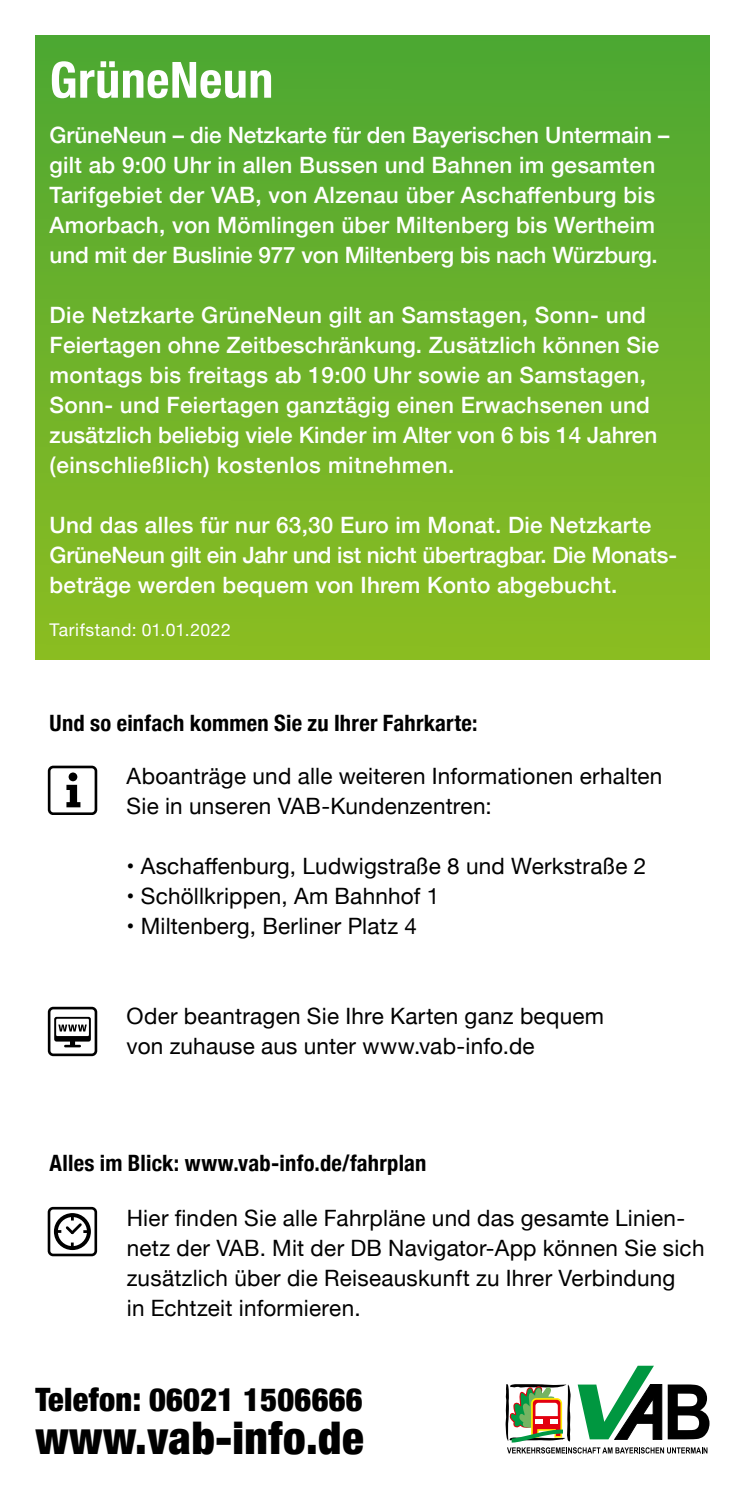
<style>
.page{position:relative;width:745px;height:1489px;background:#fff}
.page>*{position:absolute;margin:0;border:0;box-sizing:border-box;transform-origin:0 0}
.t1{font:700 condensed 50px "Helvetica Neue";letter-spacing:.01em;color:#fff}
.t2{font:900 condensed 45px "Helvetica Neue";letter-spacing:.01em;color:#000}
.t3{font:900 condensed 32.25px "Helvetica Neue";letter-spacing:.01em;color:#000}
.t4{font:500 22.5px/30px "Helvetica Neue";letter-spacing:.01em;color:#fff}
.t5{font:22.5px/30px "Helvetica Neue";letter-spacing:.01em;color:#000}
.t6{font:700 condensed 22.5px "Helvetica Neue";letter-spacing:.01em;color:#000}
.t7{font:17.5px "Helvetica Neue";letter-spacing:.03em;color:#fff}
</style>
<div class="page">
<div style="left:35px;top:35px;width:674px;height:624px;background:linear-gradient(to bottom,#4da733,#8cbd22)"></div>
<svg style="left:505px;top:1365px;width:204px;height:88px"></svg>
<div style="left:48px;top:765px;width:49px;height:49px;border:3px solid #000;border-radius:4px"></div>
<svg style="left:66px;top:772px;width:14px;height:35px"></svg>
<div style="left:48px;top:1006px;width:49px;height:49px;border:3px solid #000;border-radius:4px"></div>
<hr style="left:65px;top:1044px;width:15px;height:3px;background:#000">
<svg style="left:54px;top:1016px;width:37px;height:29px"></svg>
<div style="left:48px;top:1206px;width:49px;height:50px;border:3px solid #000;border-radius:4px"></div>
<svg style="left:56px;top:1214px;width:33px;height:33px"></svg>
<div style="left:54px;top:1212px;width:37px;height:37px;border:4px solid #000;border-radius:50%"></div>
<svg style="left:71px;top:1243px;width:3px;height:4px"></svg>
<svg style="left:56px;top:1214px;width:33px;height:22px"></svg>
<h1 class="t1" style="left:50px;top:38px;width:225px">GrüneNeun</h1>
<p class="t4" style="left:50px;top:118px;width:620px">GrüneNeun – die Netzkarte für den Bayerischen Untermain – gilt ab 9:00 Uhr in allen Bussen und Bahnen im gesamten Tarifgebiet der VAB, von Alzenau über Aschaffenburg bis Amorbach, von Mömlingen über Miltenberg bis Wertheim und mit der Buslinie 977 von Miltenberg bis nach Würzburg.</p>
<p class="t4" style="left:50px;top:298px;width:610px">Die Netzkarte GrüneNeun gilt an Samstagen, Sonn- und Feiertagen ohne Zeitbeschränkung. Zusätzlich können Sie montags bis freitags ab 19:00 Uhr sowie an Samstagen, Sonn- und Feiertagen ganztägig einen Erwachsenen und zusätzlich beliebig viele Kinder im Alter von 6 bis 14 Jahren (einschließlich) kostenlos mitnehmen.</p>
<p class="t4" style="left:50px;top:508px;width:626px">Und das alles für nur 63,30 Euro im Monat. Die Netzkarte<br>GrüneNeun gilt ein Jahr und ist nicht übertragbar. Die Monats&shy;beträge werden bequem von Ihrem Konto abgebucht.</p>
<p class="t7" style="left:50px;top:617px;width:182px">Tarifstand: 01.01.2022</p>
<p class="t6" style="left:50px;top:704px;width:429px">Und so einfach kommen Sie zu Ihrer Fahrkarte:</p>
<p class="t5" style="left:126px;top:762px;width:537px">Aboanträge und alle weiteren Informationen erhalten<br>Sie in unseren VAB-Kundenzentren:</p>
<p class="t5" style="left:126px;top:852px;width:520px">• Aschaffenburg, Ludwigstraße 8 und Werkstraße 2</p>
<p class="t5" style="left:126px;top:882px;width:314px">• Schöllkrippen, Am Bahnhof 1</p>
<p class="t5" style="left:126px;top:912px;width:291px">• Miltenberg, Berliner Platz 4</p>
<p class="t5" style="left:126px;top:1002px;width:478px">Oder beantragen Sie Ihre Karten ganz bequem von zuhause aus unter www.vab-info.de</p>
<p class="t6" style="left:50px;top:1143px;width:378px">Alles im Blick: www.vab-info.de/fahrplan</p>
<p class="t5" style="left:127px;top:1204px;width:579px">Hier finden Sie alle Fahrpläne und das gesamte Linien&shy;netz der VAB. Mit der DB Navigator-App können Sie sich zusätzlich über die Reiseauskunft zu Ihrer Verbindung<br>in Echtzeit informieren.</p>
<h3 class="t3" style="left:35px;top:1372px;width:328px">Telefon: 06021 1506666</h3>
<h2 class="t2" style="left:35px;top:1400px;width:329px">www.vab-info.de</h2>
</div>
